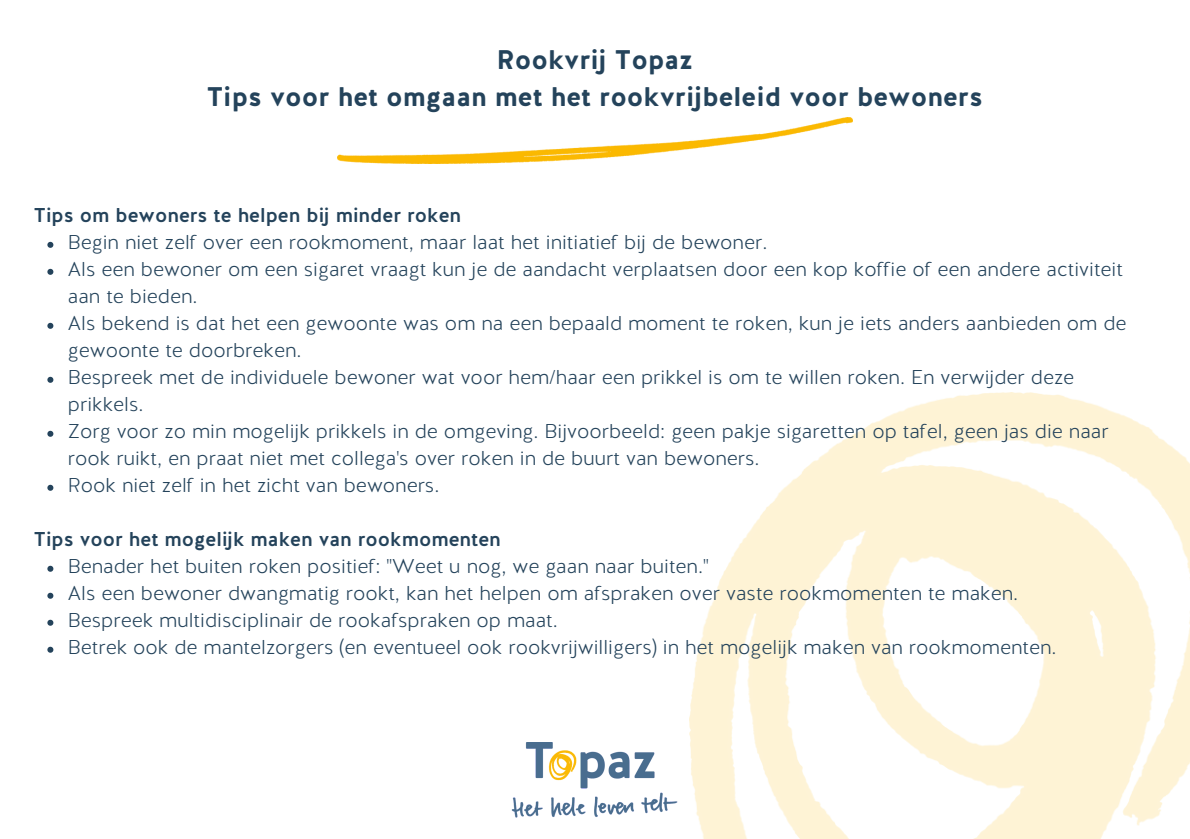
<style>
.page{position:relative;width:1190px;height:839px;background:#fff}
.page>*{position:absolute;margin:0;border:0;box-sizing:border-box;transform-origin:0 0}
.t1{font:700 27px "Halis R";color:#24435b}
.t2{font:300 20px/27px "Halis R";color:#24435b}
.t3{font:500 20px "Halis R";color:#24435b}
</style>
<div class="page">
<img style="left:690px;top:392px;width:500px;height:446px">
<svg style="left:47px;top:242px;width:6px;height:6px"></svg>
<svg style="left:47px;top:269px;width:6px;height:6px"></svg>
<svg style="left:47px;top:323px;width:6px;height:6px"></svg>
<svg style="left:47px;top:377px;width:6px;height:6px"></svg>
<svg style="left:47px;top:431px;width:6px;height:6px"></svg>
<svg style="left:47px;top:485px;width:6px;height:5px"></svg>
<svg style="left:47px;top:565px;width:6px;height:6px"></svg>
<svg style="left:47px;top:592px;width:6px;height:6px"></svg>
<svg style="left:47px;top:619px;width:6px;height:6px"></svg>
<svg style="left:47px;top:646px;width:6px;height:6px"></svg>
<img style="left:511px;top:742px;width:167px;height:76px">
<img style="left:337px;top:117px;width:516px;height:47px">
<p class="t1" style="left:497px;top:47px;width:198px">Rookvrij Topaz</p>
<p class="t1" style="left:207px;top:84px;width:777px">Tips voor het omgaan met het rookvrijbeleid voor bewoners</p>
<p class="t3" style="left:34px;top:206px;width:429px">Tips om bewoners te helpen bij minder roken</p>
<p class="t2" style="left:68px;top:231px;width:701px">Begin niet zelf over een rookmoment, maar laat het initiatief bij de bewoner.</p>
<p class="t2" style="left:68px;top:258px;width:1057px">Als een bewoner om een sigaret vraagt kun je de aandacht verplaatsen door een kop koffie of een andere activiteit aan te bieden.</p>
<p class="t2" style="left:68px;top:312px;width:1060px">Als bekend is dat het een gewoonte was om na een bepaald moment te roken, kun je iets anders aanbieden om de gewoonte te doorbreken.</p>
<p class="t2" style="left:68px;top:366px;width:1008px">Bespreek met de individuele bewoner wat voor hem/haar een prikkel is om te willen roken. En verwijder deze prikkels.</p>
<p class="t2" style="left:68px;top:420px;width:1042px">Zorg voor zo min mogelijk prikkels in de omgeving. Bijvoorbeeld: geen pakje sigaretten op tafel, geen jas die naar rook ruikt, en praat niet met collega's over roken in de buurt van bewoners.</p>
<p class="t2" style="left:68px;top:473px;width:373px">Rook niet zelf in het zicht van bewoners.</p>
<p class="t3" style="left:34px;top:530px;width:468px">Tips voor het mogelijk maken van rookmomenten</p>
<p class="t2" style="left:68px;top:554px;width:642px">Benader het buiten roken positief: "Weet u nog, we gaan naar buiten."</p>
<p class="t2" style="left:68px;top:581px;width:952px">Als een bewoner dwangmatig rookt, kan het helpen om afspraken over vaste rookmomenten te maken.</p>
<p class="t2" style="left:68px;top:608px;width:491px">Bespreek multidisciplinair de rookafspraken op maat.</p>
<p class="t2" style="left:68px;top:635px;width:990px">Betrek ook de mantelzorgers (en eventueel ook rookvrijwilligers) in het mogelijk maken van rookmomenten.</p>
</div>
